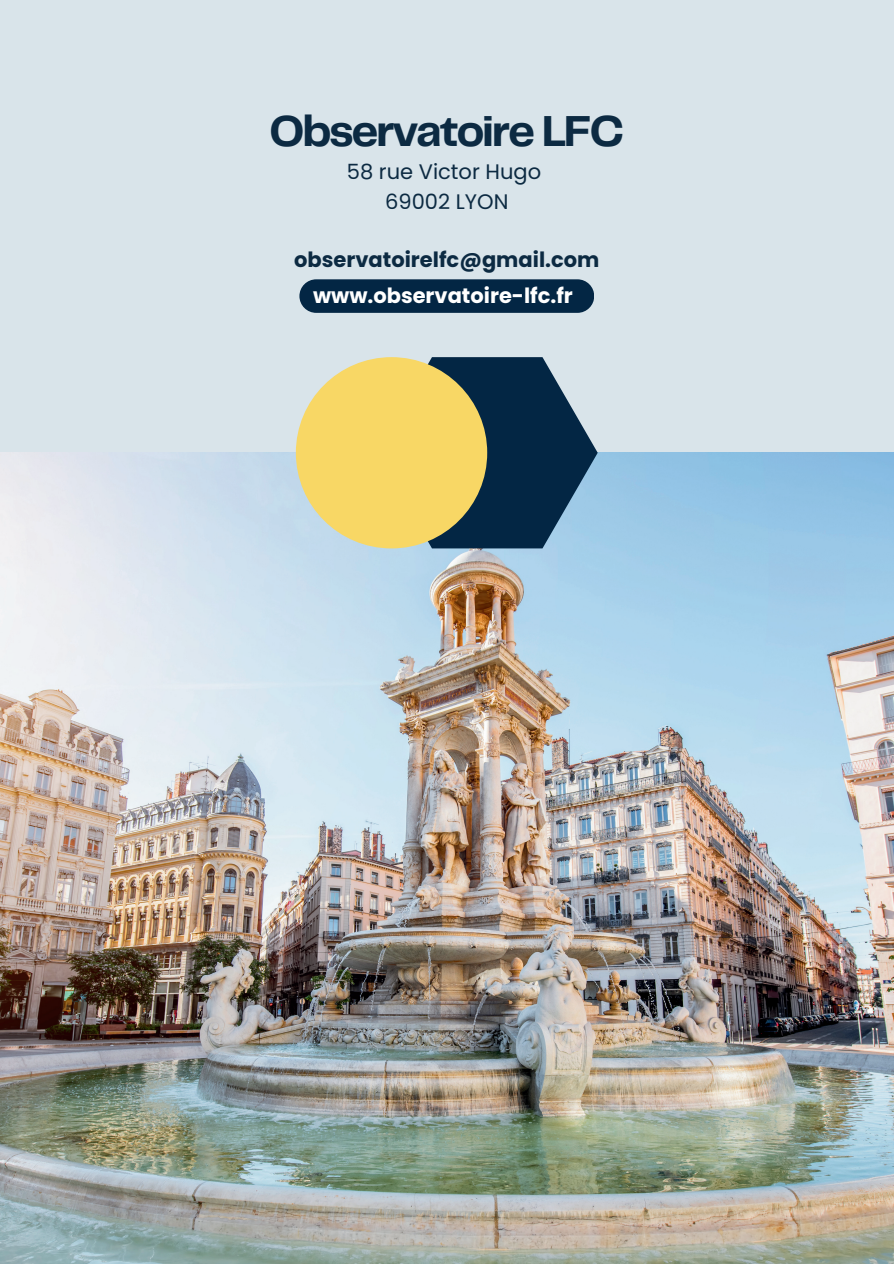
<style>
.page{position:relative;width:894px;height:1264px;background:#fff}
.page>*{position:absolute;margin:0;border:0;box-sizing:border-box;transform-origin:0 0}
.t1{font:700 45px "Telegraf";letter-spacing:-.05em;color:#0c2a42}
.t2{font:700 21px "Poppins";color:#0c2a42}
.t3{font:21px/29.2px "Poppins";color:#0c2a42;text-align:center}
.t4{font:700 21px "Poppins";color:#fff}
</style>
<div class="page">
<div style="left:0;top:0;width:893px;height:1263px;background:#d9e4ea"></div>
<img style="left:0;top:453px;width:893px;height:810px">
<svg style="left:376px;top:357px;width:221px;height:191px;background:#2b4c66"></svg>
<div style="left:296px;top:357px;width:191px;height:191px;background:#f8d765;border-radius:50%"></div>
<div style="left:299px;top:279px;width:295px;height:34px;background:#032644;border-radius:17px"></div>
<h1 class="t1" style="left:269px;top:100px;width:356px">Observatoire LFC</h1>
<p class="t3" style="left:347px;top:157px;width:196px">58 rue Victor Hugo<br>69002 LYON</p>
<p class="t2" style="left:294px;top:248px;width:307px">observatoirelfc@gmail.com</p>
<p class="t4" style="left:313px;top:283px;width:261px">www.observatoire-lfc.fr</p>
</div>
